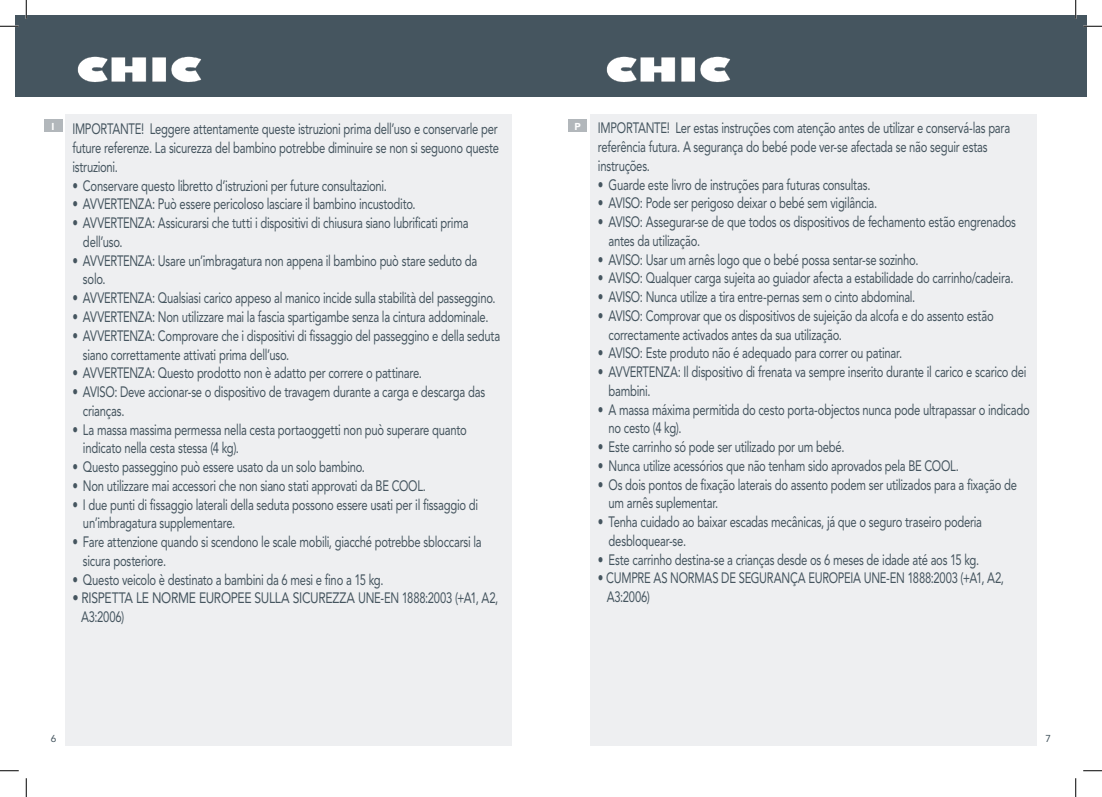
<style>
.page{position:relative;width:1102px;height:797px;background:#fff}
.page>*{position:absolute;margin:0;border:0;box-sizing:border-box;transform-origin:0 0}
.t1{font:15px/18.8px "Avenir LT";letter-spacing:-.02em;color:#45555f;scale:.75 1}
.t2{font:15px/18.8px "Avenir LT";letter-spacing:-.02em;color:#45555f;scale:.83 1}
.t3{font:10px "Avenir LT";color:#45555f}
.t4{font:900 10px "Avenir LT";color:#fff}
</style>
<div class="page">
<div style="left:16px;top:16px;width:535px;height:81px;background:#45555f"></div>
<div style="left:65px;top:115px;width:447px;height:631px;background:#eeeff1"></div>
<img style="left:77px;top:56px;width:125px;height:26px">
<div style="left:551px;top:16px;width:535px;height:81px;background:#45555f"></div>
<div style="left:590px;top:115px;width:446px;height:631px;background:#eeeff1"></div>
<img style="left:606px;top:56px;width:125px;height:26px">
<div style="left:568px;top:119px;width:19px;height:13px;background:#b2b7bb"></div>
<div style="left:44px;top:119px;width:19px;height:13px;background:#b2b7bb"></div>
<svg style="left:0;top:25px;width:19px;height:2px"></svg>
<svg style="left:1083px;top:25px;width:18px;height:2px"></svg>
<svg style="left:0;top:770px;width:19px;height:1px"></svg>
<svg style="left:1083px;top:770px;width:18px;height:1px"></svg>
<svg style="left:25px;top:0;width:2px;height:19px"></svg>
<svg style="left:25px;top:778px;width:2px;height:19px"></svg>
<svg style="left:1074px;top:0;width:2px;height:19px"></svg>
<svg style="left:1075px;top:778px;width:1px;height:19px"></svg>
<p class="t4" style="left:51px;top:120px;width:4px">I</p>
<p class="t4" style="left:574px;top:120px;width:8px">P</p>
<p class="t1" style="left:598px;top:119px;width:551px">IMPORTANTE! Ler estas instruções com atenção antes de utilizar e conservá-las para referência futura. A segurança do bebé pode ver-se afectada se não seguir estas instruções.</p>
<p class="t1" style="left:598px;top:175px;width:365px">• Guarde este livro de instruções para futuras consultas.</p>
<p class="t1" style="left:598px;top:194px;width:374px">• AVISO: Pode ser perigoso deixar o bebé sem vigilância.</p>
<p class="t1" style="left:608px;top:212px;width:544px;text-indent:-11px">• AVISO: Assegurar-se de que todos os dispositivos de fechamento estão engrenados antes da utilização.</p>
<p class="t1" style="left:598px;top:250px;width:429px">• AVISO: Usar um arnês logo que o bebé possa sentar-se sozinho.</p>
<p class="t1" style="left:598px;top:269px;width:555px">• AVISO: Qualquer carga sujeita ao guiador afecta a estabilidade do carrinho/cadeira.</p>
<p class="t1" style="left:598px;top:287px;width:425px">• AVISO: Nunca utilize a tira entre-pernas sem o cinto abdominal.</p>
<p class="t1" style="left:608px;top:306px;width:515px;text-indent:-11px">• AVISO: Comprovar que os dispositivos de sujeição da alcofa e do assento estão correctamente activados antes da sua utilização.</p>
<p class="t1" style="left:598px;top:344px;width:407px">• AVISO: Este produto não é adequado para correr ou patinar.</p>
<p class="t1" style="left:608px;top:362px;width:558px;text-indent:-11px">• AVVERTENZA: Il dispositivo di frenata va sempre inserito durante il carico e scarico dei bambini.</p>
<p class="t1" style="left:608px;top:400px;width:563px;text-indent:-11px">• A massa máxima permitida do cesto porta-objectos nunca pode ultrapassar o indicado no cesto (4 kg).</p>
<p class="t1" style="left:598px;top:437px;width:330px">• Este carrinho só pode ser utilizado por um bebé.</p>
<p class="t1" style="left:598px;top:456px;width:483px">• Nunca utilize acessórios que não tenham sido aprovados pela BE COOL.</p>
<p class="t1" style="left:608px;top:475px;width:546px;text-indent:-11px">• Os dois pontos de fixação laterais do assento podem ser utilizados para a fixação de um arnês suplementar.</p>
<p class="t1" style="left:608px;top:512px;width:499px;text-indent:-11px">• Tenha cuidado ao baixar escadas mecânicas, já que o seguro traseiro poderia desbloquear-se.</p>
<p class="t1" style="left:598px;top:550px;width:510px">• Este carrinho destina-se a crianças desde os 6 meses de idade até aos 15 kg.</p>
<p class="t1" style="left:606px;top:569px;width:531px;text-indent:-9px">• CUMPRE AS NORMAS DE SEGURANÇA EUROPEIA UNE-EN 1888:2003 (+A1, A2,<br>A3:2006)</p>
<p class="t1" style="left:72px;top:120px;width:570px;text-align:justify">IMPORTANTE! Leggere attentamente queste istruzioni prima dell’uso e conservarle per future referenze. La sicurezza del bambino potrebbe diminuire se non si seguono queste istruzioni.</p>
<p class="t1" style="left:72px;top:176px;width:421px">• Conservare questo libretto d’istruzioni per future consultazioni.</p>
<p class="t1" style="left:72px;top:195px;width:459px">• AVVERTENZA: Può essere pericoloso lasciare il bambino incustodito.</p>
<p class="t1" style="left:83px;top:214px;width:515px;text-indent:-11px">• AVVERTENZA: Assicurarsi che tutti i dispositivi di chiusura siano lubrificati prima dell’uso.</p>
<p class="t1" style="left:83px;top:251px;width:527px;text-indent:-11px">• AVVERTENZA: Usare un’imbragatura non appena il bambino può stare seduto da solo.</p>
<p class="t1" style="left:72px;top:289px;width:566px">• AVVERTENZA: Qualsiasi carico appeso al manico incide sulla stabilità del passeggino.</p>
<p class="t1" style="left:72px;top:307px;width:556px">• AVVERTENZA: Non utilizzare mai la fascia spartigambe senza la cintura addominale.</p>
<p class="t1" style="left:83px;top:326px;width:558px;text-indent:-11px">• AVVERTENZA: Comprovare che i dispositivi di fissaggio del passeggino e della seduta siano correttamente attivati prima dell’uso.</p>
<p class="t1" style="left:72px;top:364px;width:467px">• AVVERTENZA: Questo prodotto non è adatto per correre o pattinare.</p>
<p class="t1" style="left:83px;top:382px;width:537px;text-indent:-11px">• AVISO: Deve accionar-se o dispositivo de travagem durante a carga e descarga das crianças.</p>
<p class="t1" style="left:83px;top:420px;width:513px;text-indent:-11px">• La massa massima permessa nella cesta portaoggetti non può superare quanto indicato nella cesta stessa (4 kg).</p>
<p class="t1" style="left:72px;top:457px;width:392px">• Questo passeggino può essere usato da un solo bambino.</p>
<p class="t1" style="left:72px;top:476px;width:473px">• Non utilizzare mai accessori che non siano stati approvati da BE COOL.</p>
<p class="t1" style="left:83px;top:495px;width:528px;text-indent:-11px">• I due punti di fissaggio laterali della seduta possono essere usati per il fissaggio di un’imbragatura supplementare.</p>
<p class="t1" style="left:83px;top:532px;width:533px;text-indent:-11px">• Fare attenzione quando si scendono le scale mobili, giacché potrebbe sbloccarsi la sicura posteriore.</p>
<p class="t1" style="left:72px;top:570px;width:416px">• Questo veicolo è destinato a bambini da 6 mesi e fino a 15 kg.</p>
<p class="t2" style="left:81px;top:589px;width:504px;text-indent:-9px">• RISPETTA LE NORME EUROPEE SULLA SICUREZZA UNE-EN 1888:2003 (+A1, A2,<br>A3:2006)</p>
<p class="t3" style="left:51px;top:733px;width:7px">6</p>
<p class="t3" style="left:1045px;top:733px;width:7px">7</p>
</div>
